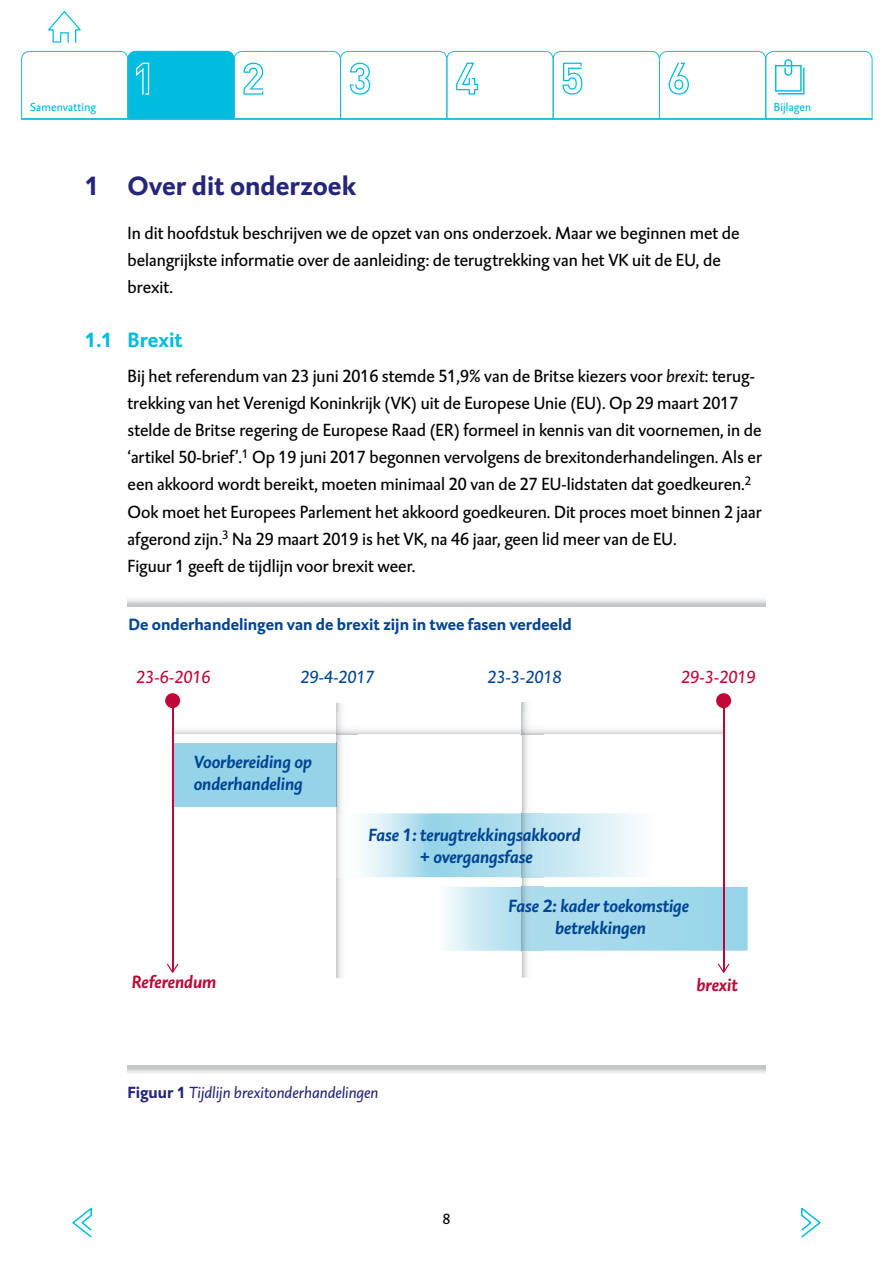
<style>
.page{position:relative;width:893px;height:1263px;background:#fff}
.page>*{position:absolute;margin:0;border:0;box-sizing:border-box;transform-origin:0 0}
._5_Kop_1{font:700 27px "DTL Caspari TOT";color:#25257a}
._6_Kop_2{font:700 21px "DTL Caspari TOT";color:#00bcdf}
._0_Platte_tekst{font:18px/27px "DTL Caspari TOT";color:#000}
.t1{font:italic 700 18px/21.6px "DTL Caspari TOT";color:#004595;text-align:center}
.t2{font:italic 18px "DTL Caspari TOT";color:#be0737}
.t3{font:italic 18px "DTL Caspari TOT";color:#004595}
.t4{font:italic 700 18px "DTL Caspari TOT";color:#be0737}
.t5{font:700 16.5px "DTL Caspari TOT";color:#004595}
._10_Kop_4__Kop3_zond{font:italic 16.5px "DTL Caspari TOT";color:#25257a}
.t6{font:15px "DTL Caspari TOT";color:#000}
.t7{font:12px "DTL Caspari TOT";letter-spacing:.01em;color:#00bcdf}
.s1{font-style:italic}
.s2{font-weight:700;font-style:normal}
</style>
<div class="page">
<div style="left:165px;top:693px;width:15px;height:15px;background:#be0737;border-radius:50%"></div>
<div style="left:716px;top:693px;width:15px;height:15px;background:#be0737;border-radius:50%"></div>
<svg style="left:167px;top:703px;width:581px;height:275px"></svg>
<svg style="left:128px;top:599px;width:637px;height:7px;background:#d9dadb"></svg>
<svg style="left:128px;top:1065px;width:637px;height:9px;background:#d6d7d8"></svg>
<hr style="left:21px;top:118px;width:851px;height:2px;background:#00bcdf">
<svg style="left:48px;top:11px;width:33px;height:32px"></svg>
<svg style="left:21px;top:51px;width:852px;height:68px"></svg>
<svg style="left:801px;top:1207px;width:20px;height:31px"></svg>
<svg style="left:72px;top:1207px;width:20px;height:31px"></svg>
<p class="t7" style="left:30px;top:100px;width:67px">Samenvatting</p>
<p class="t7" style="left:774px;top:100px;width:39px">Bijlagen</p>
<h1 class="_5_Kop_1" style="left:85px;top:168px;width:273px">1 Over dit onderzoek</h1>
<p class="_0_Platte_tekst" style="left:128px;top:219px;width:613px">In dit hoofdstuk beschrijven we de opzet van ons onderzoek. Maar we beginnen met de belangrijkste informatie over de aanleiding: de terugtrekking van het VK uit de EU, de brexit.</p>
<h2 class="_6_Kop_2" style="left:85px;top:326px;width:99px">1.1 Brexit</h2>
<p class="_0_Platte_tekst" style="left:128px;top:363px;width:636px">Bij het referendum van 23 juni 2016 stemde 51,9% van de Britse kiezers voor <span class="s1">brexit</span>: terug&shy;trekking van het Verenigd Koninkrijk (VK) uit de Europese Unie (EU). Op 29 maart 2017 stelde de Britse regering de Europese Raad (ER) formeel in kennis van dit voornemen, in de ‘artikel 50-brief’.<sup>1</sup> Op 19 juni 2017 begonnen vervolgens de brexitonderhandelingen. Als er een akkoord wordt bereikt, moeten minimaal 20 van de 27 EU-lidstaten dat goedkeuren.<sup>2<br></sup>Ook moet het Europees Parlement het akkoord goedkeuren. Dit proces moet binnen 2 jaar afgerond zijn.<sup>3</sup> Na 29 maart 2019 is het VK, na 46 jaar, geen lid meer van de EU.</p>
<p class="_0_Platte_tekst" style="left:128px;top:552px;width:289px">Figuur 1 geeft de tijdlijn voor brexit weer.</p>
<p class="t5" style="left:128px;top:613px;width:445px">De onderhandelingen van de brexit zijn in twee fasen verdeeld</p>
<p class="t2" style="left:136px;top:665px;width:76px">23-6-2016</p>
<p class="t3" style="left:300px;top:665px;width:76px">29-4-2017</p>
<p class="t3" style="left:487px;top:665px;width:76px">23-3-2018</p>
<p class="t2" style="left:681px;top:665px;width:76px">29-3-2019</p>
<p class="t1" style="left:194px;top:751px;width:120px;text-align:left">Voorbereiding op onderhandeling</p>
<p class="t4" style="left:132px;top:970px;width:86px">Referendum</p>
<p class="t1" style="left:369px;top:823px;width:213px">Fase 1: terugtrekkingsakkoord + overgangsfase</p>
<p class="t1" style="left:508px;top:895px;width:182px">Fase 2: kader toekomstige betrekkingen</p>
<p class="t4" style="left:696px;top:972px;width:43px">brexit</p>
<p class="_10_Kop_4__Kop3_zond" style="left:128px;top:1082px;width:252px"><span class="s2">Figuur 1</span> Tijdlijn brexitonderhandelingen</p>
<p class="t6" style="left:443px;top:1209px;width:9px">8</p>
</div>
